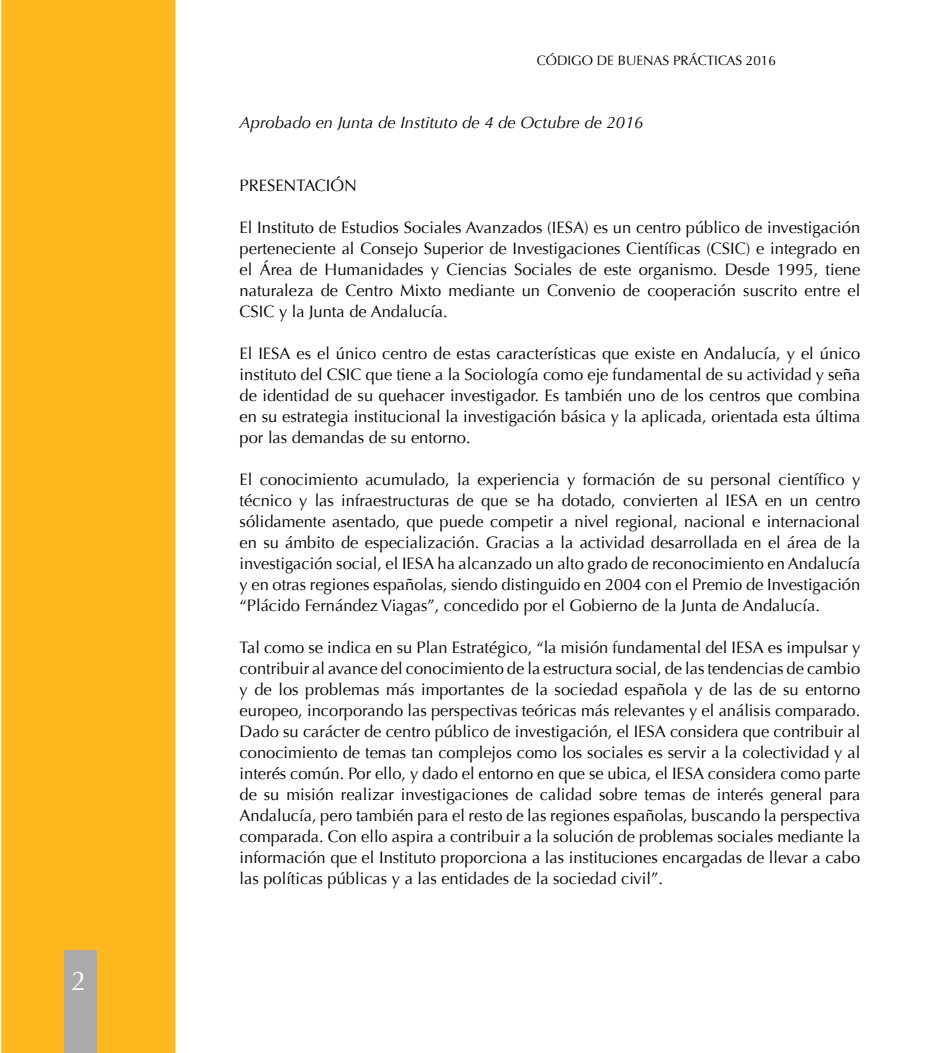
<style>
.page{position:relative;width:945px;height:1053px;background:#fff}
.page>*{position:absolute;margin:0;border:0;box-sizing:border-box;transform-origin:0 0}
.t1{font:27px "Optima";color:#fff}
.t2{font:16.5px/21px "Optima";color:#000;text-align:justify}
.t3{font:italic 16.5px "Optima";color:#000}
.t4{font:13.5px "Optima";color:#000}
</style>
<div class="page">
<div style="left:1px;top:0;width:175px;height:1053px;background:#ffb91e"></div>
<div style="left:64px;top:950px;width:32px;height:103px;background:#aaa"></div>
<h1 class="t1" style="left:71px;top:965px;width:17px">2</h1>
<p class="t4" style="left:537px;top:52px;width:241px">CÓDIGO DE BUENAS PRÁCTICAS 2016</p>
<p class="t3" style="left:240px;top:112px;width:405px">Aprobado en Junta de Instituto de 4 de Octubre de 2016</p>
<p class="t2" style="left:240px;top:175px;width:119px">PRESENTACIÓN</p>
<p class="t2" style="left:240px;top:217px;width:622px">El Instituto de Estudios Sociales Avanzados (IESA) es un centro público de investigación perteneciente al Consejo Superior de Investigaciones Científicas (CSIC) e integrado en el Área de Humanidades y Ciencias Sociales de este organismo. Desde 1995, tiene naturaleza de Centro Mixto mediante un Convenio de cooperación suscrito entre el CSIC y la Junta de Andalucía.</p>
<p class="t2" style="left:240px;top:343px;width:622px">El IESA es el único centro de estas características que existe en Andalucía, y el único instituto del CSIC que tiene a la Sociología como eje fundamental de su actividad y seña de identidad de su quehacer investigador. Es también uno de los centros que combina en su estrategia institucional la investigación básica y la aplicada, orientada esta última por las demandas de su entorno.</p>
<p class="t2" style="left:240px;top:469px;width:622px">El conocimiento acumulado, la experiencia y formación de su personal científico y técnico y las infraestructuras de que se ha dotado, convierten al IESA en un centro sólidamente asentado, que puede competir a nivel regional, nacional e internacional en su ámbito de especialización. Gracias a la actividad desarrollada en el área de la investigación social, el IESA ha alcanzado un alto grado de reconocimiento en Andalucía y en otras regiones españolas, siendo distinguido en 2004 con el Premio de Investigación “Plácido Fernández Viagas”, concedido por el Gobierno de la Junta de Andalucía.</p>
<p class="t2" style="left:240px;top:637px;width:622px">Tal como se indica en su Plan Estratégico, “la misión fundamental del IESA es impulsar y contribuir al avance del conocimiento de la estructura social, de las tendencias de cambio y de los problemas más importantes de la sociedad española y de las de su entorno europeo, incorporando las perspectivas teóricas más relevantes y el análisis comparado.<br>Dado su carácter de centro público de investigación, el IESA considera que contribuir al conocimiento de temas tan complejos como los sociales es servir a la colectividad y al interés común. Por ello, y dado el entorno en que se ubica, el IESA considera como parte de su misión realizar investigaciones de calidad sobre temas de interés general para Andalucía, pero también para el resto de las regiones españolas, buscando la perspectiva comparada. Con ello aspira a contribuir a la solución de problemas sociales mediante la información que el Instituto proporciona a las instituciones encargadas de llevar a cabo las políticas públicas y a las entidades de la sociedad civil”.</p>
</div>
